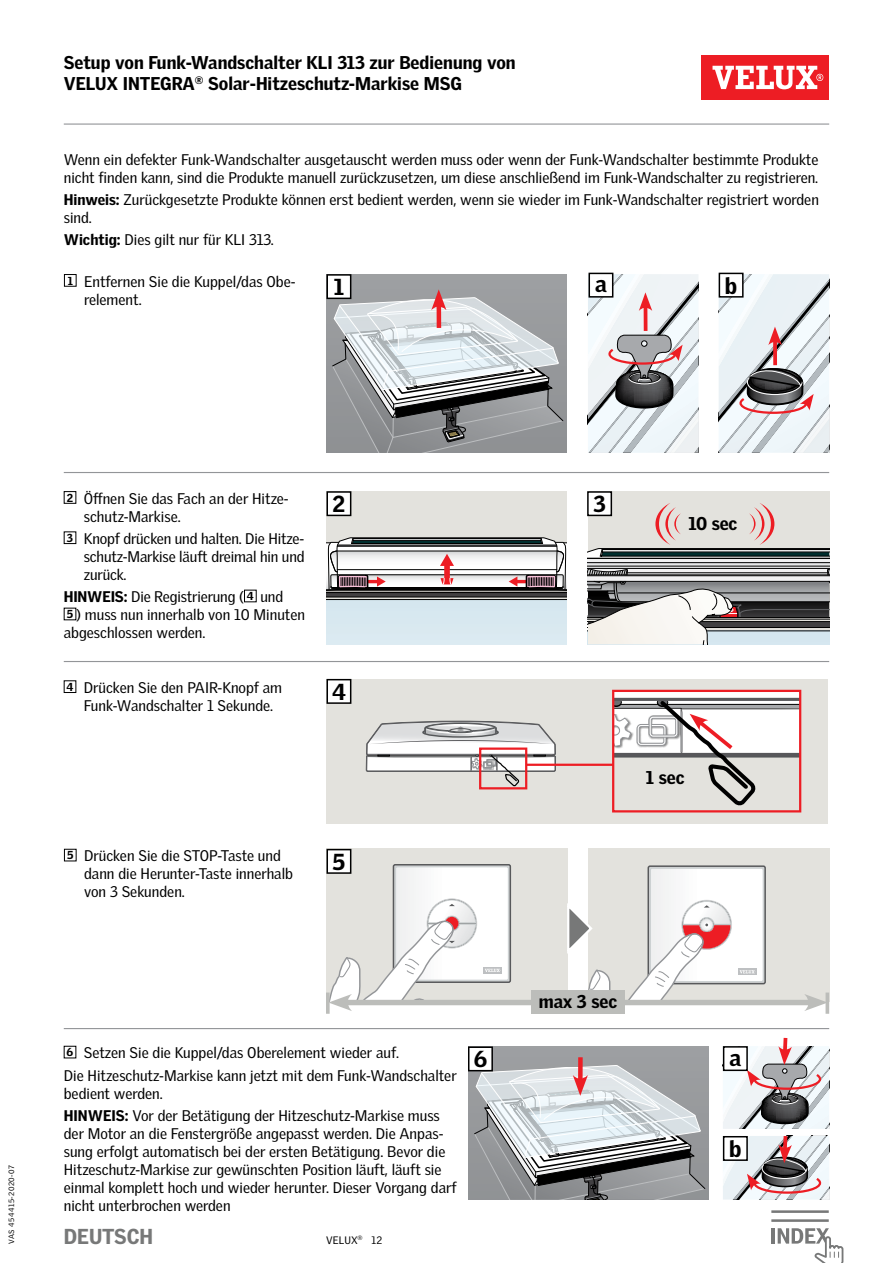
<style>
.page{position:relative;width:893px;height:1263px;background:#fff}
.page>*{position:absolute;margin:0;border:0;box-sizing:border-box;transform-origin:0 0}
.t1{font:900 22.5px "Velux Gothic";color:#000}
.t2{font:900 21px "Velux Gothic";color:#777878}
.t3{font:900 18px/21px "Velux Gothic";color:#000}
.t4{font:15px/18px "Velux Gothic";color:#000}
.t5{font:10.5px "Velux Gothic";letter-spacing:.015em;color:#000}
.t6{font:7.5px "Velux Gothic";letter-spacing:.06em;color:#000}
.s1{font-weight:900}
.s2{font-weight:900;font-size:11.25px}
</style>
<div class="page">
<div style="left:326px;top:679px;width:502px;height:144px;background:#e3e2dd"></div>
<div style="left:702px;top:55px;width:127px;height:45px;background:#ed1d24"></div>
<svg style="left:712px;top:66px;width:111px;height:23px"></svg>
<svg style="left:366px;top:720px;width:190px;height:69px"></svg>
<div style="left:612px;top:690px;width:189px;height:122px;border:2px solid #ed1d24"></div>
<svg style="left:613px;top:691px;width:187px;height:120px"></svg>
<div style="left:479px;top:747px;width:48px;height:42px;border:2px solid #ed1d24"></div>
<hr style="left:526px;top:764px;width:87px;height:2px;background:#ed1d24">
<div style="left:326px;top:274px;width:241px;height:179px;background:#95979a"></div>
<div style="left:326px;top:491px;width:241px;height:153px;background:#e3e2dd"></div>
<div style="left:326px;top:599px;width:241px;height:45px;background:#d8e8f0"></div>
<svg style="left:326px;top:537px;width:241px;height:64px"></svg>
<div style="left:588px;top:491px;width:241px;height:153px;background:#e3e2dd"></div>
<svg style="left:588px;top:503px;width:242px;height:141px"></svg>
<div style="left:468px;top:1046px;width:240px;height:153px;background:#9d9fa2"></div>
<hr style="left:64px;top:123px;width:765px;height:2px;background:#939598">
<hr style="left:64px;top:472px;width:765px;height:1px;background:#939598">
<hr style="left:64px;top:661px;width:765px;height:1px;background:#939598">
<hr style="left:64px;top:1028px;width:765px;height:1px;background:#939598">
<div style="left:326px;top:849px;width:241px;height:153px;background:#e3e2dd"></div>
<div style="left:393px;top:864px;width:118px;height:119px;border:1px solid #58595b;border-radius:2px"></div>
<div style="left:588px;top:849px;width:241px;height:153px;background:#e3e2dd"></div>
<div style="left:647px;top:865px;width:119px;height:119px;border:1px solid #58595b;border-radius:2px"></div>
<div style="left:342px;top:1000px;width:472px;height:5px;background:#bcbdba"></div>
<svg style="left:330px;top:867px;width:178px;height:144px"></svg>
<svg style="left:804px;top:994px;width:21px;height:17px"></svg>
<svg style="left:825px;top:992px;width:4px;height:22px"></svg>
<svg style="left:326px;top:992px;width:4px;height:22px"></svg>
<div style="left:531px;top:990px;width:94px;height:24px;background:#bcbdba"></div>
<div style="left:327px;top:850px;width:24px;height:23px;background:#fff"></div>
<div style="left:326px;top:849px;width:25px;height:25px;border:2px solid #000"></div>
<svg style="left:567px;top:868px;width:196px;height:132px"></svg>
<svg style="left:588px;top:274px;width:111px;height:179px"></svg>
<svg style="left:332px;top:274px;width:231px;height:179px"></svg>
<svg style="left:719px;top:274px;width:110px;height:179px"></svg>
<div style="left:327px;top:275px;width:24px;height:23px;background:#fff"></div>
<div style="left:326px;top:274px;width:25px;height:25px;border:2px solid #000"></div>
<div style="left:327px;top:492px;width:24px;height:23px;background:#fff"></div>
<div style="left:326px;top:491px;width:25px;height:25px;border:2px solid #000"></div>
<div style="left:588px;top:492px;width:23px;height:23px;background:#fff"></div>
<div style="left:587px;top:491px;width:25px;height:25px;border:2px solid #000"></div>
<div style="left:589px;top:273px;width:24px;height:24px;background:#fff"></div>
<div style="left:588px;top:273px;width:25px;height:25px;border:2px solid #000"></div>
<div style="left:719px;top:273px;width:24px;height:24px;background:#fff"></div>
<div style="left:719px;top:273px;width:25px;height:25px;border:2px solid #000"></div>
<div style="left:327px;top:680px;width:24px;height:23px;background:#fff"></div>
<div style="left:326px;top:679px;width:25px;height:25px;border:2px solid #000"></div>
<svg style="left:723px;top:1037px;width:106px;height:162px"></svg>
<svg style="left:474px;top:1057px;width:231px;height:143px"></svg>
<div style="left:724px;top:1047px;width:23px;height:23px;background:#fff"></div>
<div style="left:723px;top:1046px;width:25px;height:25px;border:2px solid #000"></div>
<div style="left:724px;top:1137px;width:23px;height:23px;background:#fff"></div>
<div style="left:723px;top:1136px;width:25px;height:25px;border:2px solid #000"></div>
<div style="left:469px;top:1047px;width:23px;height:24px;background:#fff"></div>
<div style="left:468px;top:1046px;width:25px;height:25px;border:2px solid #000"></div>
<hr style="left:771px;top:1219px;width:58px;height:3px;background:#777878">
<hr style="left:771px;top:1210px;width:58px;height:3px;background:#777878">
<hr style="left:771px;top:1228px;width:4px;height:15px;background:#777878">
<svg style="left:778px;top:1228px;width:65px;height:35px"></svg>
<div style="left:64px;top:274px;width:13px;height:13px;border:1px solid #000"></div>
<div style="left:64px;top:491px;width:12px;height:13px;border:1px solid #000"></div>
<div style="left:64px;top:531px;width:12px;height:13px;border:1px solid #000"></div>
<div style="left:244px;top:590px;width:13px;height:12px;border:1px solid #000"></div>
<div style="left:64px;top:680px;width:12px;height:13px;border:1px solid #000"></div>
<div style="left:64px;top:849px;width:13px;height:12px;border:1px solid #000"></div>
<p class="t3" style="left:64px;top:52px;width:453px">Setup von Funk-Wandschalter KLI 313 zur Bedienung von<br>VELUX INTEGRA<sup>®</sup> Solar-Hitzeschutz-Markise MSG</p>
<p class="t4" style="left:64px;top:150px;width:756px">Wenn ein defekter Funk-Wandschalter ausgetauscht werden muss oder wenn der Funk-Wandschalter bestimmte Produkte nicht finden kann, sind die Produkte manuell zurückzusetzen, um diese anschließend im Funk-Wandschalter zu registrieren.</p>
<p class="t4" style="left:64px;top:190px;width:757px"><span class="s1">Hinweis:</span> Zurückgesetzte Produkte können erst bedient werden, wenn sie wieder im Funk-Wandschalter registriert worden sind.</p>
<p class="t4" style="left:64px;top:230px;width:211px"><span class="s1">Wichtig:</span> Dies gilt nur für KLI 313.</p>
<p class="t4" style="left:84px;top:272px;width:213px;text-indent:-16px"><span class="s2">1</span> Entfernen Sie die Kuppel/das Obe&shy;relement.</p>
<h1 class="t1" style="left:334px;top:273px;width:12px">1</h1>
<h1 class="t1" style="left:595px;top:270px;width:13px">a</h1>
<h1 class="t1" style="left:725px;top:271px;width:14px">b</h1>
<p class="t6" style="left:7px;top:1244px;width:80px;rotate:-90deg">VAS 454415-2020-07</p>
<p class="t4" style="left:84px;top:489px;width:206px;text-indent:-17px"><span class="s2">2</span> Öffnen Sie das Fach an der Hitze&shy;schutz-Markise.</p>
<p class="t4" style="left:84px;top:529px;width:222px;text-align:justify;text-indent:-17px"><span class="s2">3</span> Knopf drücken und halten. Die Hitze&shy;schutz-Markise läuft dreimal hin und zurück.</p>
<p class="t4" style="left:64px;top:588px;width:243px"><span class="s1">HINWEIS:</span> Die Registrierung ( <span class="s2">4</span> und<br><span class="s2">5</span> ) muss nun innerhalb von 10 Minuten abgeschlossen werden.</p>
<p class="t4" style="left:67px;top:678px;width:217px;text-align:center"><span class="s2">4</span> Drücken Sie den PAIR-Knopf am<br>Funk-Wandschalter 1 Sekunde.</p>
<h1 class="t1" style="left:333px;top:490px;width:14px">2</h1>
<h1 class="t1" style="left:593px;top:490px;width:14px">3</h1>
<h1 class="t1" style="left:332px;top:677px;width:15px">4</h1>
<p class="t4" style="left:84px;top:847px;width:210px;text-indent:-17px"><span class="s2">5</span> Drücken Sie die STOP-Taste und dann die Herunter-Taste innerhalb von 3 Sekunden.</p>
<h1 class="t1" style="left:333px;top:847px;width:14px">5</h1>
<p class="t3" style="left:688px;top:513px;width:50px">10 sec</p>
<p class="t3" style="left:646px;top:767px;width:40px">1 sec</p>
<p class="t4" style="left:64px;top:1042px;width:394px;line-height:22.2px"><span class="s2">6</span> Setzen Sie die Kuppel/das Oberelement wieder auf.<br>Die Hitzeschutz-Markise kann jetzt mit dem Funk-Wandschalter</p>
<p class="t4" style="left:64px;top:1082px;width:378px;line-height:22.2px">bedient werden.<br><span class="s1">HINWEIS:</span> Vor der Betätigung der Hitzeschutz-Markise muss</p>
<p class="t4" style="left:64px;top:1124px;width:394px">der Motor an die Fenstergröße angepasst werden. Die Anpas&shy;sung erfolgt automatisch bei der ersten Betätigung. Bevor die Hitzeschutz-Markise zur gewünschten Position läuft, läuft sie einmal komplett hoch und wieder herunter. Dieser Vorgang darf nicht unterbrochen werden</p>
<h2 class="t2" style="left:64px;top:1223px;width:91px">DEUTSCH</h2>
<p class="t5" style="left:371px;top:1234px;width:12px">12</p>
<p class="t5" style="left:326px;top:1234px;width:38px">VELUX<sup>®</sup></p>
<h1 class="t1" style="left:474px;top:1045px;width:15px">6</h1>
<p class="t3" style="left:539px;top:991px;width:80px">max 3 sec</p>
<h1 class="t1" style="left:729px;top:1043px;width:13px">a</h1>
<h1 class="t1" style="left:729px;top:1134px;width:14px">b</h1>
</div>
